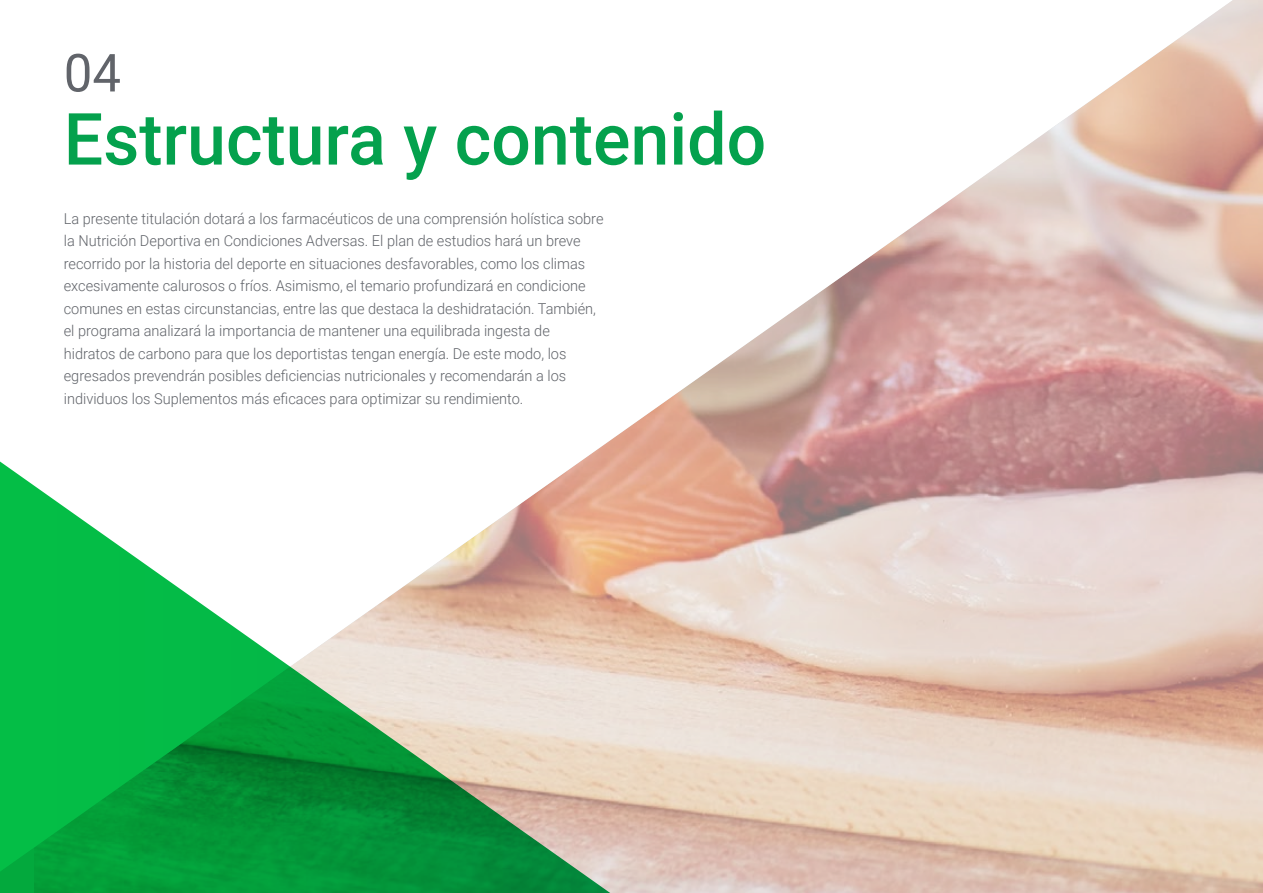
<style>
.page{position:relative;width:1263px;height:893px;background:#fff}
.page>*{position:absolute;margin:0;border:0;box-sizing:border-box;transform-origin:0 0}
.t1{font:500 72px "Roboto";color:#04a14d}
.t2{font:52.5px "Roboto";color:#61646a}
.t3{font:300 15px/22.5px "Roboto";color:#61646a}
</style>
<div class="page">
<svg style="left:0;top:446px;width:640px;height:447px"></svg>
<h2 class="t2" style="left:64px;top:36px;width:59px">04</h2>
<h1 class="t1" style="left:64px;top:89px;width:704px">Estructura y contenido</h1>
<p class="t3" style="left:64px;top:207px;width:541px">La presente titulación dotará a los farmacéuticos de una comprensión holística sobre la Nutrición Deportiva en Condiciones Adversas. El plan de estudios hará un breve recorrido por la historia del deporte en situaciones desfavorables, como los climas excesivamente calurosos o fríos. Asimismo, el temario profundizará en condicione comunes en estas circunstancias, entre las que destaca la deshidratación. También, el programa analizará la importancia de mantener una equilibrada ingesta de hidratos de carbono para que los deportistas tengan energía. De este modo, los egresados prevendrán posibles deficiencias nutricionales y recomendarán a los individuos los Suplementos más eficaces para optimizar su rendimiento.</p>
</div>
